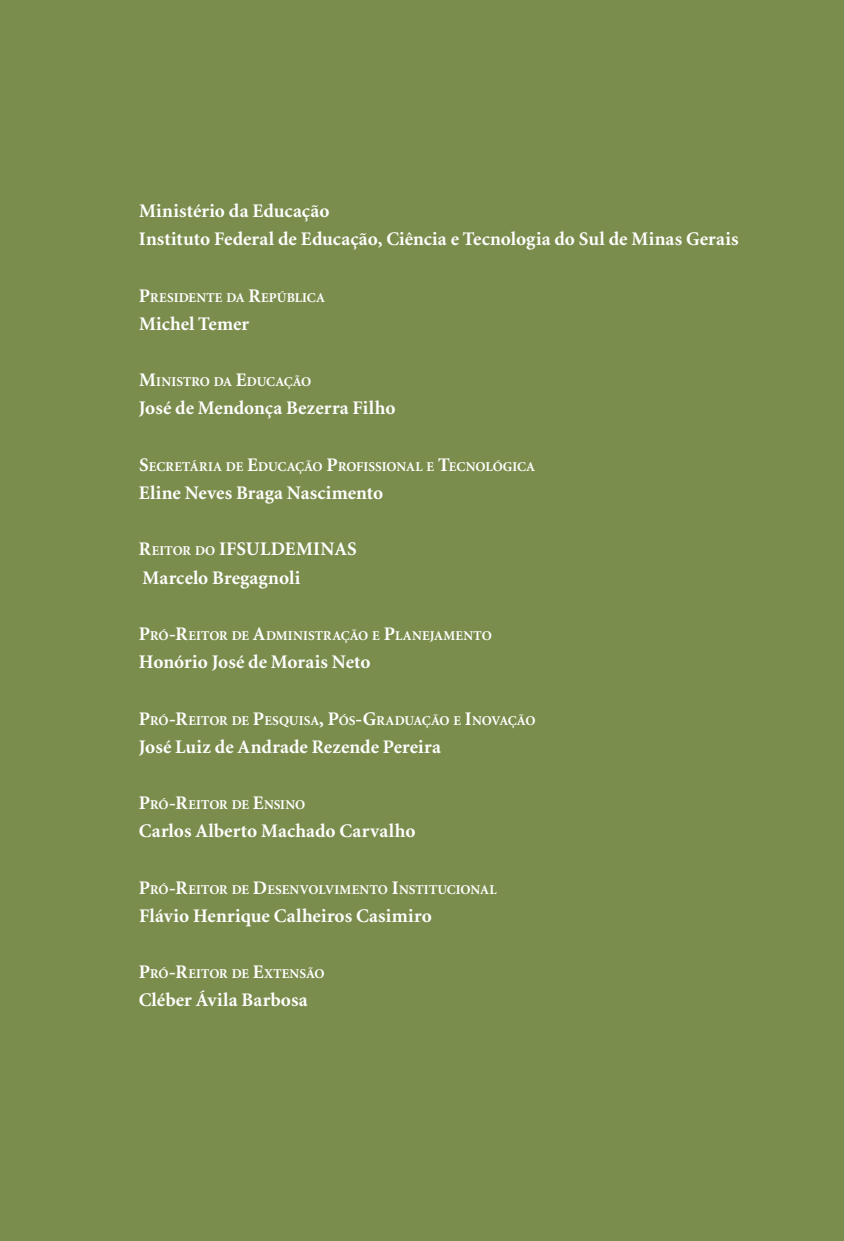
<style>
.page{position:relative;width:844px;height:1241px;background:#fff}
.page>*{position:absolute;margin:0;border:0;box-sizing:border-box;transform-origin:0 0}
.t1{font:700 19.25px/28.2px "Minion";letter-spacing:.005em;color:#fff}
.t2{font:700 19.25px "Minion";color:#fff}
.t3{font:700 13.47px "Minion";color:#fff}
.s1{font-size:19.25px}
.s2{font-size:13.47px}
</style>
<div class="page">
<div style="left:0;top:0;width:843px;height:1240px;background:#7b8d4d"></div>
<p class="t1" style="left:139px;top:197px;width:601px">Ministério da Educação<br>Instituto Federal de Educação, Ciência e Tecnologia do Sul de Minas Gerais</p>
<p class="t3" style="left:139px;top:290px;width:187px"><span class="s1">P</span>RESIDENTE DA <span class="s1">R</span>EPÚBLICA</p>
<p class="t1" style="left:139px;top:310px;width:112px">Michel Temer</p>
<p class="t3" style="left:139px;top:375px;width:174px"><span class="s1">M</span>INISTRO DA <span class="s1">E</span>DUCAÇÃO</p>
<p class="t1" style="left:139px;top:394px;width:258px">José de Mendonça Bezerra Filho</p>
<p class="t3" style="left:139px;top:459px;width:397px"><span class="s1">S</span>ECRETÁRIA DE <span class="s1">E</span>DUCAÇÃO <span class="s1">P</span>ROFISSIONAL E <span class="s1">T</span>ECNOLÓGICA</p>
<p class="t1" style="left:139px;top:479px;width:246px">Eline Neves Braga Nascimento</p>
<p class="t2" style="left:139px;top:539px;width:92px">R<span class="s2">EITOR DO</span> IFSULDE</p>
<p class="t2" style="left:296px;top:539px;width:29px">MINAS</p>
<p class="t1" style="left:142px;top:563px;width:159px">Marcelo Bregagnoli</p>
<p class="t3" style="left:139px;top:628px;width:354px"><span class="s1">P</span>RÓ<span class="s1">-R</span>EITOR DE <span class="s1">A</span>DMINISTRAÇÃO E <span class="s1">P</span>LANEJAMENTO</p>
<p class="t1" style="left:139px;top:648px;width:233px">Honório José de Morais Neto</p>
<p class="t3" style="left:139px;top:713px;width:398px"><span class="s1">P</span>RÓ<span class="s1">-R</span>EITOR DE <span class="s1">P</span>ESQUISA<span class="s1">, P</span>ÓS<span class="s1">-G</span>RADUAÇÃO E <span class="s1">I</span>NOVAÇÃO</p>
<p class="t1" style="left:139px;top:733px;width:304px">José Luiz de Andrade Rezende Pereira</p>
<p class="t3" style="left:139px;top:797px;width:168px"><span class="s1">P</span>RÓ<span class="s1">-R</span>EITOR DE <span class="s1">E</span>NSINO</p>
<p class="t1" style="left:139px;top:817px;width:278px">Carlos Alberto Machado Carvalho</p>
<p class="t3" style="left:139px;top:882px;width:359px"><span class="s1">P</span>RÓ<span class="s1">-R</span>EITOR DE <span class="s1">D</span>ESENVOLVIMENTO <span class="s1">I</span>NSTITUCIONAL</p>
<p class="t1" style="left:139px;top:902px;width:294px">Flávio Henrique Calheiros Casimiro</p>
<p class="t3" style="left:139px;top:966px;width:187px"><span class="s1">P</span>RÓ<span class="s1">-R</span>EITOR DE <span class="s1">E</span>XTENSÃO</p>
<p class="t1" style="left:139px;top:986px;width:170px">Cléber Ávila Barbosa</p>
</div>
